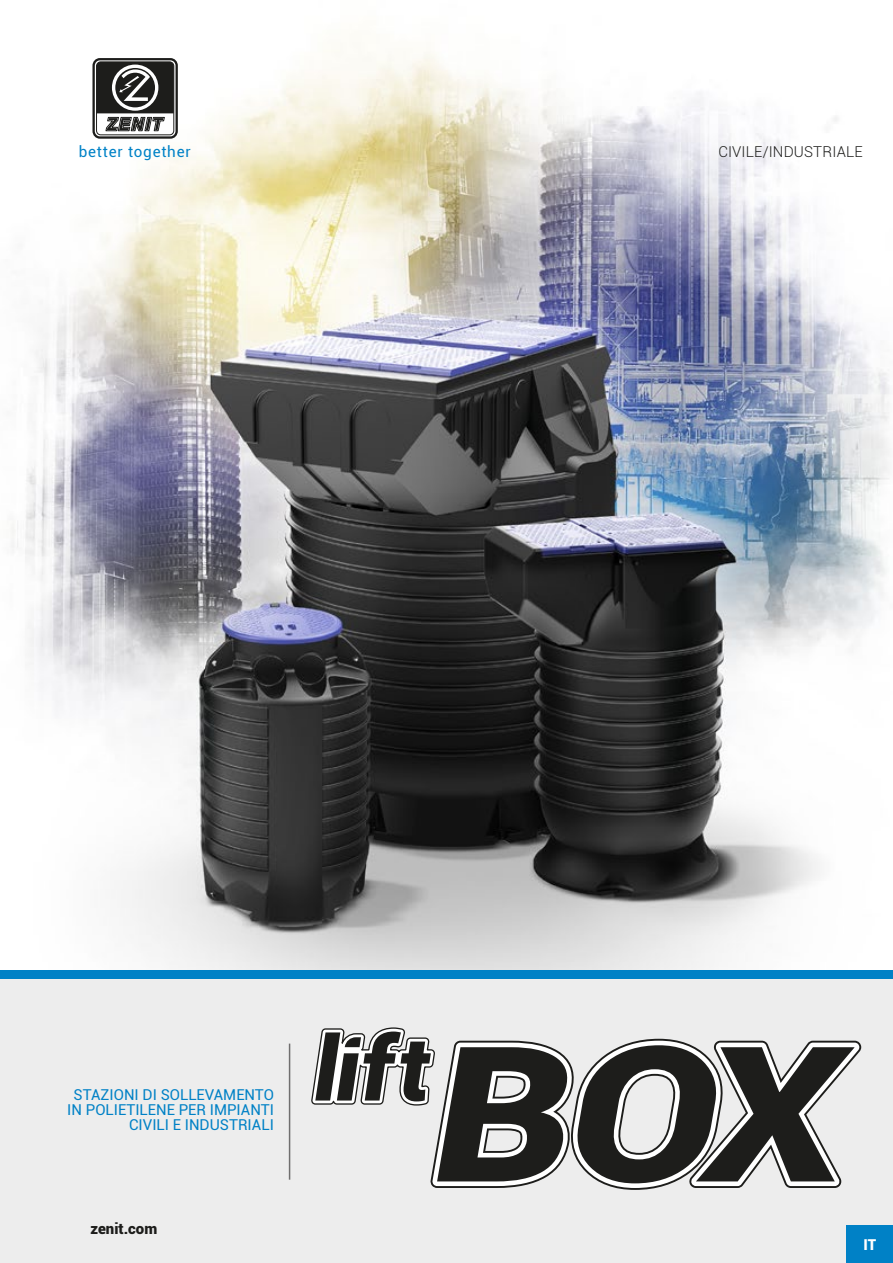
<style>
.page{position:relative;width:893px;height:1263px;background:#fff}
.page>*{position:absolute;margin:0;border:0;box-sizing:border-box;transform-origin:0 0}
.t1{font:15.15px "Roboto";letter-spacing:.05em;color:#0082c7}
.t2{font:15px "Roboto";color:#0081c6}
.Zenit_2016_-_Testo_-_13pt_Regular_-_Dest{font:300 15px "Roboto";letter-spacing:.01em;color:#1d1d1b}
.t3{font:900 15px "Roboto";color:#1d1d1b}
.t4{font:900 15px "Roboto";color:#fff}
</style>
<div class="page">
<img style="left:11px;top:49px;width:879px;height:921px">
<div style="left:0;top:978px;width:893px;height:285px;background:#ededed"></div>
<div style="left:0;top:970px;width:893px;height:8px;background:#0081c6"></div>
<hr style="left:289px;top:1043px;width:1px;height:137px;background:#706f6f">
<svg style="left:311px;top:1027px;width:550px;height:163px"></svg>
<svg style="left:94px;top:59px;width:83px;height:79px"></svg>
<div style="left:92px;top:58px;width:86px;height:81px;border:2px solid #1d1d1b;border-radius:6px"></div>
<div style="left:96px;top:62px;width:78px;height:73px;border:1px solid #1d1d1b;border-radius:4px"></div>
<svg style="left:97px;top:62px;width:77px;height:69px"></svg>
<div style="left:847px;top:1225px;width:46px;height:38px;background:#0081c6"></div>
<p class="t1" style="left:79px;top:141px;width:113px">better together</p>
<p class="t2" style="left:74px;top:1084px;width:202px">STAZIONI DI SOLLEVAMENTO</p>
<p class="t2" style="left:67px;top:1099px;width:208px">IN POLIETILENE PER IMPIANTI</p>
<p class="t2" style="left:129px;top:1114px;width:146px">CIVILI E INDUSTRIALI</p>
<p class="t3" style="left:90px;top:1218px;width:68px">zenit.com</p>
<p class="Zenit_2016_-_Testo_-_13pt_Regular_-_Dest" style="left:718px;top:141px;width:146px">CIVILE/INDUSTRIALE</p>
<p class="t4" style="left:864px;top:1234px;width:14px">IT</p>
</div>
